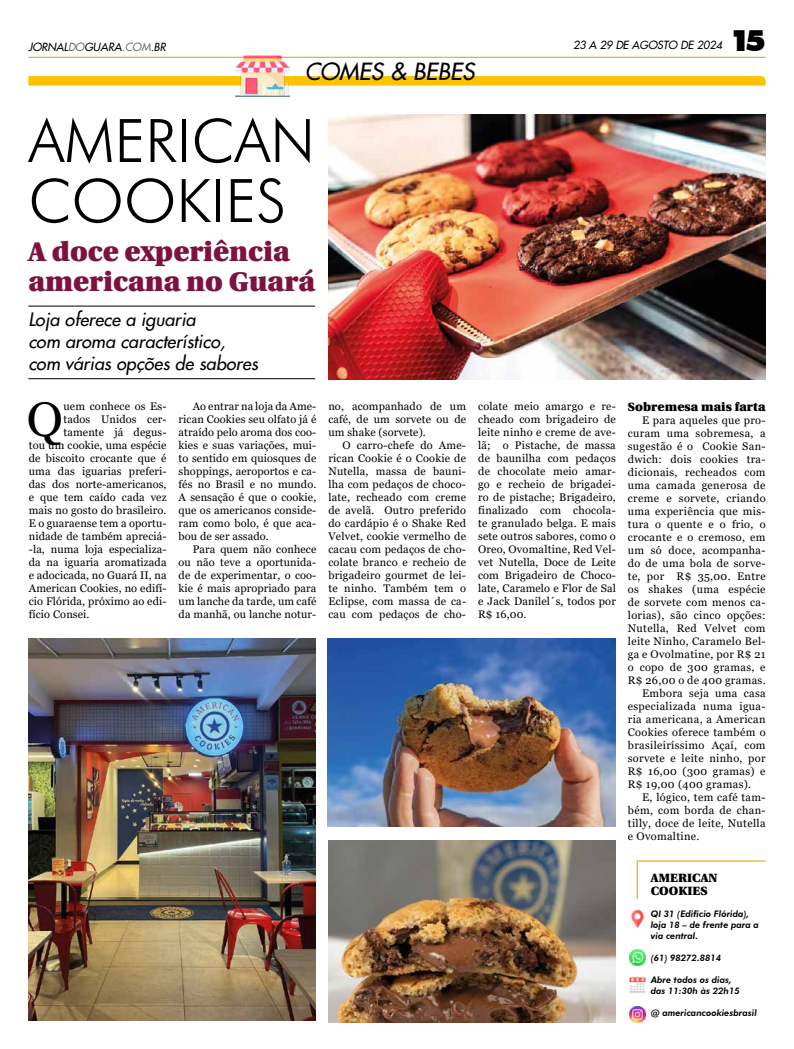
<style>
.page{position:relative;width:794px;height:1049px;background:#fff}
.page>*{position:absolute;margin:0;border:0;box-sizing:border-box;transform-origin:0 0}
.t1{font:300 60px/60px "Futura BT";color:#000}
.t2{font:48.5px "Georgia";color:#000}
.t3{font:900 29.6px "Futura BT";color:#000}
.t4{font:900 27px/30px "Utopia";color:#7d1241}
.t5{font:italic 23px "Futura 2";color:#000}
.t6{font:italic 18px/22px "Futura 2";color:#000}
.t7{font:900 12px/13px "Utopia";letter-spacing:.01em;color:#000}
.t8{font:11px/13px "Georgia";letter-spacing:.03em;color:#000;text-align:justify}
.t9{font:11px "Georgia";letter-spacing:.01em;color:#000}
.t10{font:italic 11px "Futura 2";color:#000}
.t11{font:italic 800 9px/11px "Futura BT";color:#000}
.s1{color:#706f6f}
</style>
<div class="page">
<hr style="left:28px;top:57px;width:737px;height:1px;background:#f39200">
<svg style="left:28px;top:76px;width:737px;height:10px;background:#fdc50c"></svg>
<img style="left:235px;top:55px;width:54px;height:41px">
<img style="left:329px;top:115px;width:436px;height:264px">
<hr style="left:28px;top:306px;width:287px;height:1px;background:#000">
<hr style="left:28px;top:378px;width:287px;height:1px;background:#000">
<img style="left:29px;top:639px;width:286px;height:381px">
<img style="left:328px;top:841px;width:288px;height:181px">
<img style="left:328px;top:639px;width:287px;height:188px">
<img style="left:629px;top:1007px;width:16px;height:16px">
<img style="left:629px;top:950px;width:16px;height:16px">
<img style="left:631px;top:911px;width:14px;height:16px">
<img style="left:629px;top:976px;width:16px;height:16px">
<hr style="left:637px;top:861px;width:1px;height:38px;background:#f39200">
<hr style="left:637px;top:861px;width:128px;height:1px;background:#f39200">
<p class="t10" style="left:28px;top:39px;width:139px">JORNAL<span class="s1">DO</span>GUARA<span class="s1">.COM</span>.BR</p>
<p class="t10" style="left:573px;top:37px;width:150px">23 A 29 DE AGOSTO DE 2024</p>
<h3 class="t3" style="left:730px;top:22px;width:37px">15</h3>
<h3 class="t5" style="left:304px;top:57px;width:172px">COMES &amp; BEBES</h3>
<h1 class="t1" style="left:28px;top:110px;width:288px">AMERICAN<br>COOKIES</h1>
<h3 class="t4" style="left:28px;top:237px;width:288px">A doce experiência americana no Guará</h3>
<h3 class="t6" style="left:28px;top:308px;width:231px">Loja oferece a iguaria<br>com aroma característico, com várias opções de sabores</h3>
<h2 class="t2" style="left:27px;top:390px;width:38px">Q</h2>
<p class="t9" style="left:64px;top:400px;width:104px">uem conhece os Es-</p>
<p class="t9" style="left:64px;top:413px;width:104px">tados Unidos cer-</p>
<p class="t9" style="left:64px;top:426px;width:104px">tamente já degus-</p>
<p class="t9" style="left:29px;top:439px;width:139px">tou um cookie, uma espécie</p>
<p class="t9" style="left:29px;top:452px;width:139px">de biscoito crocante que é</p>
<p class="t9" style="left:29px;top:465px;width:139px">uma das iguarias preferi-</p>
<p class="t9" style="left:29px;top:478px;width:139px">das dos norte-americanos,</p>
<p class="t9" style="left:29px;top:491px;width:139px">e que tem caído cada vez</p>
<p class="t9" style="left:29px;top:504px;width:139px">mais no gosto do brasileiro.</p>
<p class="t9" style="left:29px;top:517px;width:139px">E o guaraense tem a oportu-</p>
<p class="t9" style="left:29px;top:530px;width:139px">nidade de também apreciá-</p>
<p class="t9" style="left:29px;top:543px;width:139px">-la, numa loja especializa-</p>
<p class="t9" style="left:29px;top:556px;width:139px">da na iguaria aromatizada</p>
<p class="t9" style="left:29px;top:569px;width:139px">e adocicada, no Guará II, na</p>
<p class="t9" style="left:29px;top:582px;width:139px">American Cookies, no edifí-</p>
<p class="t9" style="left:29px;top:595px;width:139px">cio Flórida, próximo ao edi-</p>
<p class="t9" style="left:29px;top:608px;width:62px">fício Consei.</p>
<p class="t8" style="left:179px;top:400px;width:139px;text-indent:14px">Ao entrar na loja da Ame&shy;rican Cookies seu olfato já é atraído pelo aroma dos coo&shy;kies e suas variações, mui&shy;to sentido em quiosques de shoppings, aeroportos e ca&shy;fés no Brasil e no mundo.<br>A sensação é que o cookie, que os americanos conside&shy;ram como bolo, é que aca&shy;bou de ser assado.</p>
<p class="t8" style="left:179px;top:543px;width:139px;text-indent:14px">Para quem não conhece ou não teve a oportunida&shy;de de experimentar, o coo&shy;kie é mais apropriado para um lanche da tarde, um café da manhã, ou lanche notur-</p>
<p class="t8" style="left:328px;top:400px;width:139px">no, acompanhado de um café, de um sorvete ou de um shake (sorvete).</p>
<p class="t8" style="left:328px;top:439px;width:139px;text-indent:14px">O carro-chefe do Ame&shy;rican Cookie é o Cookie de Nutella, massa de bauni&shy;lha com pedaços de choco&shy;late, recheado com creme de avelã. Outro preferido do cardápio é o Shake Red Velvet, cookie vermelho de cacau com pedaços de cho&shy;colate branco e recheio de brigadeiro gourmet de lei&shy;te ninho. Também tem o Eclipse, com massa de ca&shy;cau com pedaços de cho-</p>
<p class="t8" style="left:478px;top:400px;width:139px">colate meio amargo e re&shy;cheado com brigadeiro de leite ninho e creme de ave&shy;lã; o Pistache, de massa de baunilha com pedaços de chocolate meio amar&shy;go e recheio de brigadei&shy;ro de pistache; Brigadeiro, finalizado com chocola&shy;te granulado belga. E mais sete outros sabores, como o Oreo, Ovomaltine, Red Vel&shy;vet Nutella, Doce de Leite com Brigadeiro de Choco&shy;late, Caramelo e Flor de Sal e Jack Danilel´s, todos por R$ 16,00.</p>
<p class="t7" style="left:628px;top:400px;width:139px">Sobremesa mais farta</p>
<p class="t8" style="left:642px;top:414px;width:125px">E para aqueles que pro-</p>
<p class="t8" style="left:628px;top:427px;width:139px">curam uma sobremesa, a</p>
<p class="t8" style="left:628px;top:440px;width:139px">sugestão é o Cookie San-</p>
<p class="t8" style="left:628px;top:453px;width:139px">dwich: dois cookies tra-</p>
<p class="t8" style="left:628px;top:466px;width:139px">dicionais, recheados com</p>
<p class="t8" style="left:628px;top:479px;width:139px">uma camada generosa de</p>
<p class="t8" style="left:628px;top:492px;width:139px">creme e sorvete, criando</p>
<p class="t8" style="left:628px;top:505px;width:139px">uma experiência que mis-</p>
<p class="t8" style="left:628px;top:518px;width:139px">tura o quente e o frio, o</p>
<p class="t8" style="left:628px;top:531px;width:139px">crocante e o cremoso, em</p>
<p class="t8" style="left:628px;top:544px;width:139px">um só doce, acompanha-</p>
<p class="t8" style="left:628px;top:557px;width:139px">do de uma bola de sorve-</p>
<p class="t8" style="left:628px;top:570px;width:139px">te, por R$ 35,00. Entre</p>
<p class="t8" style="left:628px;top:583px;width:139px">os shakes (uma espécie</p>
<p class="t8" style="left:628px;top:596px;width:139px">de sorvete com menos ca-</p>
<p class="t8" style="left:628px;top:609px;width:139px">lorias), são cinco opções:</p>
<p class="t8" style="left:628px;top:622px;width:139px">Nutella, Red Velvet com</p>
<p class="t8" style="left:628px;top:635px;width:139px">leite Ninho, Caramelo Bel-</p>
<p class="t8" style="left:628px;top:648px;width:139px">ga e Ovolmatine, por R$ 21</p>
<p class="t8" style="left:628px;top:661px;width:139px">o copo de 300 gramas, e</p>
<p class="t8" style="left:628px;top:674px;width:139px">R$ 26,00 o de 400 gramas.</p>
<p class="t8" style="left:642px;top:687px;width:125px">Embora seja uma casa</p>
<p class="t8" style="left:628px;top:700px;width:139px">especializada numa igua-</p>
<p class="t8" style="left:628px;top:713px;width:139px">ria americana, a American</p>
<p class="t8" style="left:628px;top:726px;width:139px">Cookies oferece também o</p>
<p class="t8" style="left:628px;top:739px;width:139px">brasileiríssimo Açaí, com</p>
<p class="t8" style="left:628px;top:752px;width:139px">sorvete e leite ninho, por</p>
<p class="t8" style="left:628px;top:765px;width:139px">R$ 16,00 (300 gramas) e</p>
<p class="t8" style="left:628px;top:778px;width:125px">R$ 19,00 (400 gramas).</p>
<p class="t8" style="left:642px;top:791px;width:125px">E, lógico, tem café tam-</p>
<p class="t8" style="left:628px;top:804px;width:139px">bém, com borda de chan-</p>
<p class="t8" style="left:628px;top:817px;width:139px">tilly, doce de leite, Nutella</p>
<p class="t8" style="left:628px;top:830px;width:73px">e Ovomaltine.</p>
<p class="t7" style="left:651px;top:872px;width:68px">AMERICAN<br>COOKIES</p>
<p class="t11" style="left:651px;top:908px;width:110px">QI 31 (Edifício Flórida), loja 18 – de frente para a via central.</p>
<p class="t11" style="left:651px;top:952px;width:72px">(61) 98272.8814</p>
<p class="t11" style="left:651px;top:974px;width:90px">Abre todos os dias, das 11:30h às 22h15</p>
<p class="t11" style="left:651px;top:1007px;width:108px">@ americancookiesbrasil</p>
</div>
